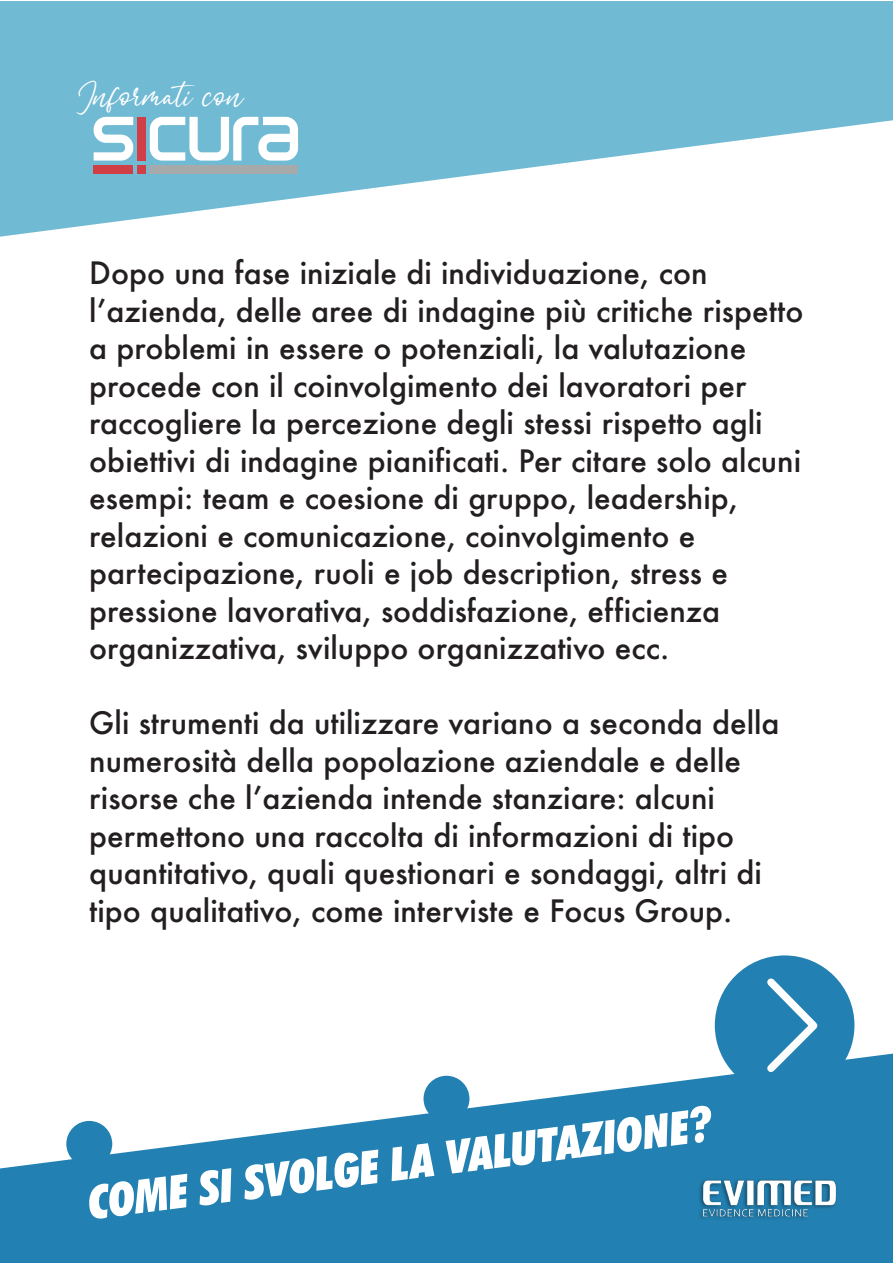
<style>
.page{position:relative;width:893px;height:1263px;background:#fff}
.page>*{position:absolute;margin:0;border:0;box-sizing:border-box;transform-origin:0 0}
.t1{font:italic 900 condensed 46.5px "Futura BT";color:#fff}
.t2{font:42.3px "Signatria";color:#fff}
.t3{font:500 30px/37.5px "Futura";color:#231f20}
</style>
<div class="page">
<svg style="left:0;top:1053px;width:893px;height:210px;fill:#2281b2"></svg>
<div style="left:66px;top:1121px;width:46px;height:46px;background:#2281b2;border-radius:50%"></div>
<div style="left:423px;top:1076px;width:46px;height:46px;background:#2281b2;border-radius:50%"></div>
<div style="left:715px;top:955px;width:139px;height:140px;background:#2281b2;border-radius:50%"></div>
<svg style="left:767px;top:978px;width:51px;height:94px"></svg>
<svg style="left:0;top:1px;width:893px;height:236px;fill:#71bad3"></svg>
<img style="left:698px;top:1176px;width:144px;height:44px">
<div style="left:137px;top:117px;width:9px;height:44px;background:#d03e46"></div>
<div style="left:137px;top:165px;width:9px;height:8px;background:#d03e46"></div>
<div style="left:94px;top:165px;width:39px;height:8px;background:#d03e46"></div>
<div style="left:150px;top:165px;width:148px;height:8px;background:#a7aaaa"></div>
<svg style="left:150px;top:117px;width:148px;height:44px"></svg>
<svg style="left:94px;top:117px;width:39px;height:44px"></svg>
<h2 class="t2" style="left:76px;top:78px;width:168px">Informati con</h2>
<p class="t3" style="left:89px;top:254px;width:716px">Dopo una fase iniziale di individuazione, con lʼazienda, delle aree di indagine più critiche rispetto a problemi in essere o potenziali, la valutazione procede con il coinvolgimento dei lavoratori per raccogliere la percezione degli stessi rispetto agli obiettivi di indagine pianificati. Per citare solo alcuni esempi: team e coesione di gruppo, leadership, relazioni e comunicazione, coinvolgimento e partecipazione, ruoli e job description, stress e pressione lavorativa, soddisfazione, efficienza organizzativa, sviluppo organizzativo ecc.</p>
<p class="t3" style="left:89px;top:704px;width:692px">Gli strumenti da utilizzare variano a seconda della numerosità della popolazione aziendale e delle risorse che lʼazienda intende stanziare: alcuni permettono una raccolta di informazioni di tipo quantitativo, quali questionari e sondaggi, altri di tipo qualitativo, come interviste e Focus Group.</p>
<h1 class="t1" style="left:85px;top:1174px;width:630px;rotate:-7deg">COME SI SVOLGE LA VALUTAZIONE?</h1>
</div>
